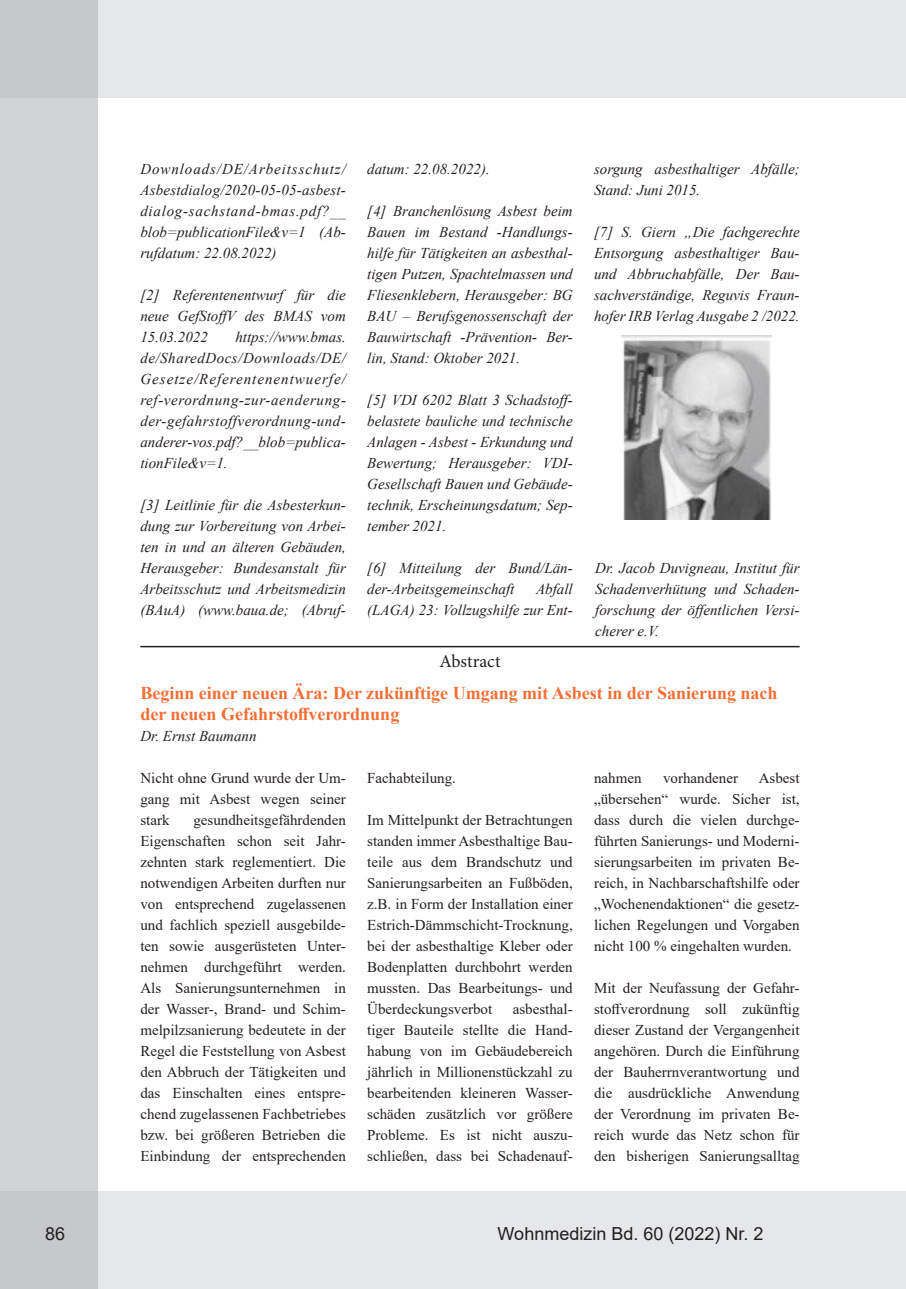
<style>
.page{position:relative;width:906px;height:1289px;background:#fff}
.page>*{position:absolute;margin:0;border:0;box-sizing:border-box;transform-origin:0 0}
.Überschrift_1{font:700 18px/21px "Times New Roman";color:#f26e35}
.t1{font:18px "Arial";color:#231f20}
.t2{font:18px "Minion Pro";color:#231f20}
.Bildunterschrift{font:15px/21px "Times New Roman";color:#231f20;text-align:justify}
.Bildunterschrift-2{font:italic 15px/21px "Times New Roman";color:#231f20;text-align:justify}
.Autor{font:italic 15px/21px "Times New Roman";color:#231f20;text-align:justify}
</style>
<div class="page">
<div style="left:0;top:0;width:906px;height:98px;background:#e6e7e9"></div>
<div style="left:0;top:1191px;width:906px;height:97px;background:#e6e7e9"></div>
<div style="left:0;top:98px;width:98px;height:1093px;background:#d1d2d4"></div>
<div style="left:0;top:0;width:98px;height:98px;background:#c7c8ca"></div>
<div style="left:0;top:1191px;width:98px;height:97px;background:#c7c8ca"></div>
<img style="left:622px;top:335px;width:150px;height:184px">
<hr style="left:140px;top:646px;width:659px;height:1px;background:#231f20">
<p class="Bildunterschrift-2" style="left:140px;top:158px;width:207px">Downloads/DE/Arbeitsschutz/ Asbestdialog/2020-05-05-asbest&shy;dialog-sachstand-bmas.pdf?__ blob=publicationFile&amp;v=1 (Ab&shy;rufdatum: 22.08.2022)</p>
<p class="Bildunterschrift-2" style="left:140px;top:284px;width:207px">[2] Referentenentwurf für die neue GefStoffV des BMAS vom 15.03.2022</p>
<p class="Bildunterschrift-2" style="left:140px;top:326px;width:207px;text-indent:95px">https://www.bmas. de/SharedDocs/Downloads/DE/ Gesetze/Referentenentwuerfe/ ref-verordnung-zur-aenderung&shy;der-gefahrstoffverordnung-und&shy;anderer-vos.pdf?__blob=publica&shy;tionFile&amp;v=1.</p>
<p class="Bildunterschrift-2" style="left:140px;top:494px;width:207px">[3] Leitlinie für die Asbesterkun&shy;dung zur Vorbereitung von Arbei&shy;ten in und an älteren Gebäuden, Herausgeber: Bundesanstalt für Arbeitsschutz und Arbeitsmedizin (BAuA) (www.baua.de; (Abruf-</p>
<p class="Bildunterschrift-2" style="left:367px;top:158px;width:124px">datum: 22.08.2022).</p>
<p class="Bildunterschrift-2" style="left:367px;top:200px;width:207px">[4] Branchenlösung Asbest beim Bauen im Bestand -Handlungs&shy;hilfe für Tätigkeiten an asbesthal&shy;tigen Putzen, Spachtelmassen und Fliesenklebern, Herausgeber: BG BAU – Berufsgenossenschaft der Bauwirtschaft -Prävention- Ber&shy;lin, Stand: Oktober 2021.</p>
<p class="Bildunterschrift-2" style="left:367px;top:389px;width:207px">[5] VDI 6202 Blatt 3 Schadstoff&shy;belastete bauliche und technische Anlagen - Asbest - Erkundung und Bewertung; Herausgeber: VDI-Gesellschaft Bauen und Gebäude&shy;technik, Erscheinungsdatum; Sep&shy;tember 2021.</p>
<p class="Bildunterschrift-2" style="left:367px;top:557px;width:207px">[6] Mitteilung der Bund/Län&shy;der-Arbeitsgemeinschaft</p>
<p class="Bildunterschrift-2" style="left:367px;top:578px;width:207px;text-align:right">Abfall<br>(LAGA) 23: Vollzugshilfe zur Ent-</p>
<p class="t2" style="left:439px;top:649px;width:62px">Abstract</p>
<p class="Bildunterschrift-2" style="left:594px;top:158px;width:207px">sorgung asbesthaltiger Abfälle;<br>Stand: Juni 2015.</p>
<p class="Bildunterschrift-2" style="left:594px;top:221px;width:207px">[7] S. Giern „Die fachgerechte Entsorgung asbesthaltiger Bau&shy;und Abbruchabfälle, Der Bau&shy;sachverständige, Reguvis Fraun&shy;hofer IRB Verlag Ausgabe 2 /2022.</p>
<p class="Autor" style="left:595px;top:557px;width:206px">Dr. Jacob Duvigneau, Institut für Schadenverhütung und Schaden&shy;forschung der öffentlichen Versi&shy;cherer e.V.</p>
<p class="Überschrift_1" style="left:140px;top:682px;width:639px">Beginn einer neuen Ära: Der zukünftige Umgang mit Asbest in der Sanierung nach der neuen Gefahrstoffverordnung</p>
<p class="Autor" style="left:140px;top:725px;width:118px">Dr. Ernst Baumann</p>
<p class="Bildunterschrift" style="left:140px;top:767px;width:207px">Nicht ohne Grund wurde der Um&shy;gang mit Asbest wegen seiner stark</p>
<p class="Bildunterschrift" style="left:140px;top:809px;width:207px;text-indent:53px">gesundheitsgefährdenden Eigenschaften schon seit Jahr&shy;zehnten stark reglementiert. Die notwendigen Arbeiten durften nur von entsprechend zugelassenen und fachlich speziell ausgebilde&shy;ten sowie ausgerüsteten Unter&shy;nehmen durchgeführt werden.<br>Als Sanierungsunternehmen in der Wasser-, Brand- und Schim&shy;melpilzsanierung bedeutete in der Regel die Feststellung von Asbest den Abbruch der Tätigkeiten und das Einschalten eines entspre&shy;chend zugelassenen Fachbetriebes bzw. bei größeren Betrieben die Einbindung der entsprechenden</p>
<p class="Bildunterschrift" style="left:367px;top:767px;width:90px">Fachabteilung.</p>
<p class="Bildunterschrift" style="left:367px;top:809px;width:207px">Im Mittelpunkt der Betrachtungen standen immer Asbesthaltige Bau&shy;teile aus dem Brandschutz und Sanierungsarbeiten an Fußböden, z.B. in Form der Installation einer Estrich-Dämmschicht-Trocknung, bei der asbesthaltige Kleber oder Bodenplatten durchbohrt werden mussten. Das Bearbeitungs- und Überdeckungsverbot</p>
<p class="Bildunterschrift" style="left:367px;top:998px;width:207px;text-indent:146px">asbesthal&shy;tiger Bauteile stellte die Hand&shy;habung von im Gebäudebereich jährlich in Millionenstückzahl zu bearbeitenden kleineren Wasser&shy;schäden zusätzlich vor größere Probleme. Es ist nicht auszu&shy;schließen, dass bei Schadenauf-</p>
<p class="Bildunterschrift" style="left:594px;top:767px;width:49px">nahmen</p>
<p class="Bildunterschrift" style="left:663px;top:767px;width:76px">vorhandener</p>
<p class="Bildunterschrift" style="left:594px;top:767px;width:207px;text-indent:165px">Asbest „übersehen“ wurde. Sicher ist, dass durch die vielen durchge&shy;führten Sanierungs- und Moderni&shy;sierungsarbeiten im privaten Be&shy;reich, in Nachbarschaftshilfe oder „Wochenendaktionen“ die gesetz&shy;lichen Regelungen und Vorgaben nicht 100 % eingehalten wurden.</p>
<p class="Bildunterschrift" style="left:594px;top:977px;width:207px">Mit der Neufassung der Gefahr&shy;stoffverordnung soll zukünftig dieser Zustand der Vergangenheit angehören. Durch die Einführung der Bauherrnverantwortung und die ausdrückliche Anwendung der Verordnung im privaten Be&shy;reich wurde das Netz schon für den bisherigen Sanierungsalltag</p>
<p class="t1" style="left:45px;top:1221px;width:22px">86</p>
<p class="t1" style="left:497px;top:1221px;width:267px">Wohnmedizin Bd. 60 (2022) Nr. 2</p>
</div>
